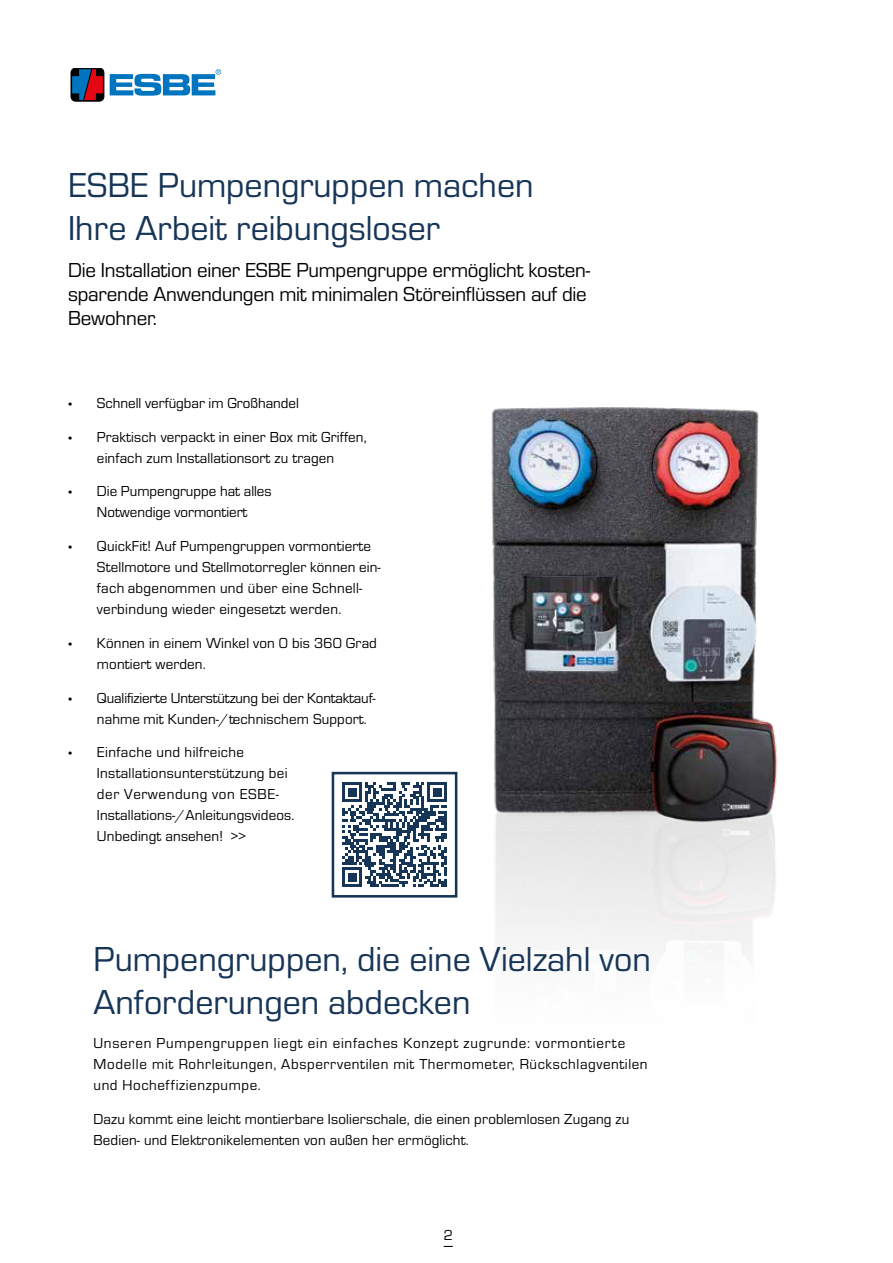
<style>
.page{position:relative;width:893px;height:1263px;background:#fff}
.page>*{position:absolute;margin:0;border:0;box-sizing:border-box;transform-origin:0 0}
.t1{font:36px/43.2px "ESBE Eurostile";color:#173557}
.t2{font:21px/24px "ESBE Eurostile";letter-spacing:-.01em;color:#000}
.t3{font:15px/21px "ESBE Eurostile";letter-spacing:.01em;color:#000}
.t4{font:15px/21px "ESBE Eurostile";letter-spacing:.05em;color:#000}
.t5{font:15px/21px "ESBE Eurostile";letter-spacing:-.01em;color:#000}
.s1{font-family:"Myriad Pro"}
</style>
<div class="page">
<div style="left:71px;top:68px;width:33px;height:33px;border:1px solid #000;border-radius:5px"></div>
<svg style="left:72px;top:69px;width:31px;height:31px"></svg>
<svg style="left:110px;top:69px;width:111px;height:27px"></svg>
<img style="left:491px;top:407px;width:287px;height:552px">
<svg style="left:342px;top:782px;width:105px;height:105px"></svg>
<hr style="left:342px;top:884px;width:20px;height:3px;background:#173557">
<div style="left:348px;top:873px;width:8px;height:8px;background:#173557"></div>
<div style="left:332px;top:772px;width:125px;height:125px;border:3px solid #173557"></div>
<h1 class="t1" style="left:68px;top:164px;width:467px">ESBE Pumpengruppen machen<br>Ihre Arbeit reibungsloser</h1>
<h2 class="t2" style="left:68px;top:259px;width:524px">Die Installation einer ESBE Pumpengruppe ermöglicht kosten&shy;sparende Anwendungen mit minimalen Störeinflüssen auf die<br>Bewohner.</h2>
<p class="t3" style="left:68px;top:393px;width:232px"><span class="s1">•</span> Schnell verfügbar im Großhandel</p>
<p class="t3" style="left:68px;top:426px;width:300px;text-align:center"><span class="s1">•</span> Praktisch verpackt in einer Box mit Griffen, einfach zum Installationsort zu tragen</p>
<p class="t3" style="left:68px;top:481px;width:205px;text-align:center"><span class="s1">•</span> Die Pumpengruppe hat alles<br>Notwendige vormontiert</p>
<p class="t3" style="left:97px;top:536px;width:285px;text-indent:-29px"><span class="s1">•</span> QuickFit! Auf Pumpengruppen vormontierte Stellmotore und Stellmotorregler können ein&shy;fach abgenommen und über eine Schnell&shy;verbindung wieder eingesetzt werden.</p>
<p class="t3" style="left:97px;top:633px;width:281px;text-indent:-29px"><span class="s1">•</span> Können in einem Winkel von 0 bis 360 Grad montiert werden.</p>
<p class="t5" style="left:97px;top:687px;width:280px;text-indent:-29px"><span class="s1">•</span> Qualifizierte Unterstützung bei der Kontaktauf&shy;nahme mit Kunden-/technischem Support.</p>
<p class="t3" style="left:97px;top:742px;width:199px;text-indent:-29px"><span class="s1">•</span> Einfache und hilfreiche<br>Installationsunterstützung bei der Verwendung von ESBE-<br>Installations-/Anleitungsvideos.<br>Unbedingt ansehen! &gt;&gt;</p>
<h1 class="t1" style="left:94px;top:938px;width:559px">Pumpengruppen, die eine Vielzahl von<br>Anforderungen abdecken</h1>
<p class="t4" style="left:94px;top:1033px;width:556px">Unseren Pumpengruppen liegt ein einfaches Konzept zugrunde: vormontierte<br>Modelle mit Rohrleitungen, Absperrventilen mit Thermometer, Rückschlagventilen und Hocheffizienzpumpe.</p>
<p class="t3" style="left:94px;top:1108px;width:537px">Dazu kommt eine leicht montierbare Isolierschale, die einen problemlosen Zugang zu<br>Bedien- und Elektronikelementen von außen her ermöglicht.</p>
<p class="t3" style="left:444px;top:1225px;width:11px">2</p>
</div>
